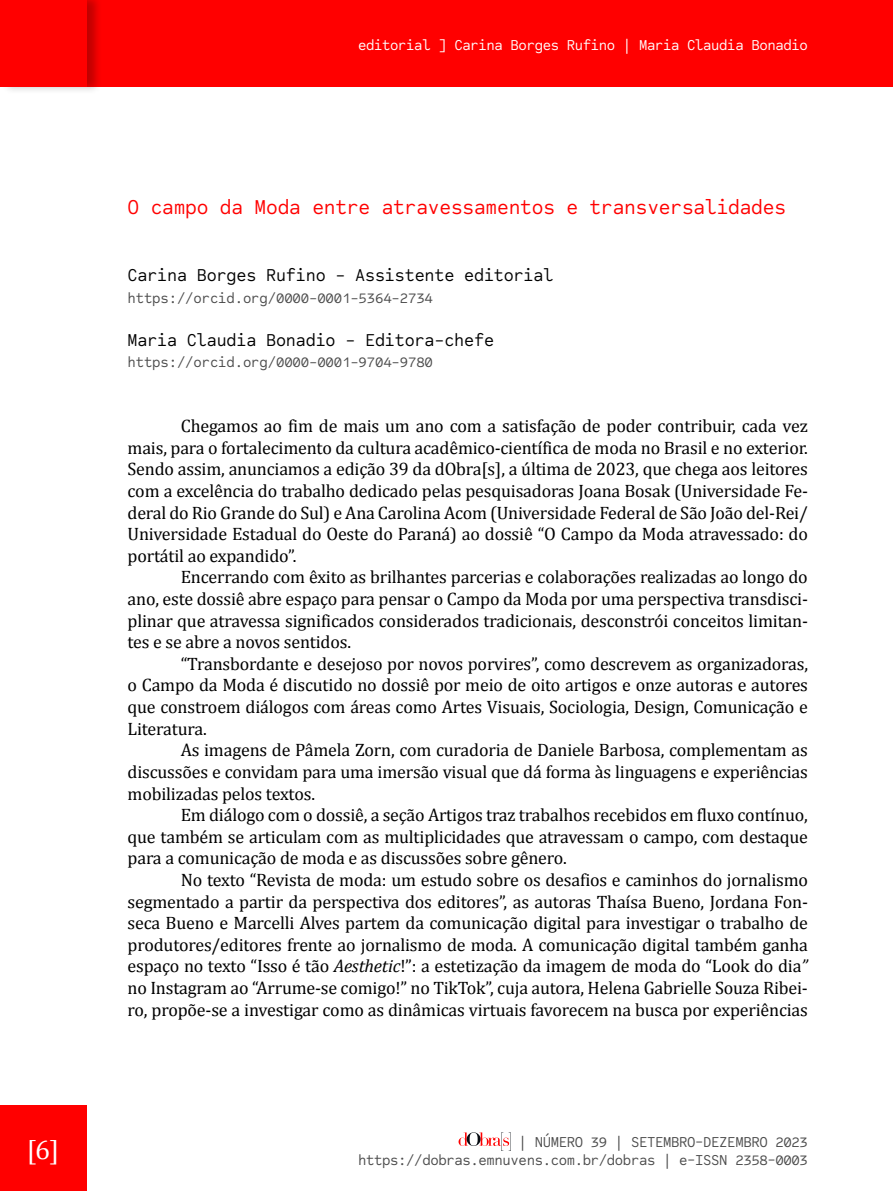
<style>
.page{position:relative;width:893px;height:1191px;background:#fff}
.page>*{position:absolute;margin:0;border:0;box-sizing:border-box;transform-origin:0 0}
.t1{font:27px "Cambria";color:#fff}
.t2{font:21px "Code Saver";letter-spacing:-.01em;color:#f00}
.t3{font:18px/21.6px "Cambria";letter-spacing:-.01em;color:#000;text-align:justify}
.t4{font:18px "Code Saver";letter-spacing:-.01em;color:#000}
.t5{font:15px/18px "Code Saver";letter-spacing:-.025em;color:#4b4b4b;text-align:right}
.t6{font:15px "Code Saver";letter-spacing:-.025em;color:#fff}
.s1{font-style:italic}
</style>
<div class="page">
<div style="left:0;top:1106px;width:86px;height:85px;background:#f00"></div>
<svg style="left:459px;top:1132px;width:52px;height:18px"></svg>
<div style="left:0;top:0;width:893px;height:86px;background:#f00"></div>
<div style="left:0;top:0;width:103px;height:94px;background:#000;opacity:.25"></div>
<div style="left:0;top:0;width:86px;height:86px;background:#f00"></div>
<p class="t6" style="left:358px;top:36px;width:451px">editorial ] Carina Borges Rufino | Maria Claudia Bonadio</p>
<p class="t2" style="left:128px;top:194px;width:660px">O campo da Moda entre atravessamentos e transversalidades</p>
<p class="t4" style="left:128px;top:263px;width:427px">Carina Borges Rufino - Assistente editorial</p>
<p class="t5" style="left:128px;top:288px;width:307px">https://orcid.org/0000-0001-5364-2734</p>
<p class="t4" style="left:128px;top:328px;width:368px">Maria Claudia Bonadio - Editora-chefe</p>
<p class="t5" style="left:128px;top:353px;width:307px">https://orcid.org/0000-0001-9704-9780</p>
<p class="t3" style="left:128px;top:415px;width:682px;text-indent:53px">Chegamos ao fim de mais um ano com a satisfação de poder contribuir, cada vez mais, para o fortalecimento da cultura acadêmico-científica de moda no Brasil e no exterior.<br>Sendo assim, anunciamos a edição 39 da dObra[s], a última de 2023, que chega aos leitores com a excelência do trabalho dedicado pelas pesquisadoras Joana Bosak (Universidade Fe&shy;deral do Rio Grande do Sul) e Ana Carolina Acom (Universidade Federal de São João del-Rei/ Universidade Estadual do Oeste do Paraná) ao dossiê “O Campo da Moda atravessado: do portátil ao expandido”.</p>
<p class="t3" style="left:128px;top:566px;width:682px;text-indent:53px">Encerrando com êxito as brilhantes parcerias e colaborações realizadas ao longo do ano, este dossiê abre espaço para pensar o Campo da Moda por uma perspectiva transdisci&shy;plinar que atravessa significados considerados tradicionais, desconstrói conceitos limitan&shy;tes e se abre a novos sentidos.</p>
<p class="t3" style="left:128px;top:653px;width:682px;text-indent:53px">“Transbordante e desejoso por novos porvires”, como descrevem as organizadoras, o Campo da Moda é discutido no dossiê por meio de oito artigos e onze autoras e autores que constroem diálogos com áreas como Artes Visuais, Sociologia, Design, Comunicação e Literatura.</p>
<p class="t3" style="left:128px;top:739px;width:682px;text-indent:53px">As imagens de Pâmela Zorn, com curadoria de Daniele Barbosa, complementam as discussões e convidam para uma imersão visual que dá forma às linguagens e experiências mobilizadas pelos textos.</p>
<p class="t3" style="left:128px;top:804px;width:682px;text-indent:53px">Em diálogo com o dossiê, a seção Artigos traz trabalhos recebidos em fluxo contínuo, que também se articulam com as multiplicidades que atravessam o campo, com destaque para a comunicação de moda e as discussões sobre gênero.</p>
<p class="t3" style="left:128px;top:869px;width:682px;text-indent:53px">No texto “Revista de moda: um estudo sobre os desafios e caminhos do jornalismo segmentado a partir da perspectiva dos editores”, as autoras Thaísa Bueno, Jordana Fon&shy;seca Bueno e Marcelli Alves partem da comunicação digital para investigar o trabalho de produtores/editores frente ao jornalismo de moda. A comunicação digital também ganha espaço no texto “Isso é tão <span class="s1">Aesthetic</span>!”: a estetização da imagem de moda do “Look do dia<span class="s1">” </span>no Instagram ao “Arrume-se comigo!” no TikTok”, cuja autora, Helena Gabrielle Souza Ribei&shy;ro, propõe-se a investigar como as dinâmicas virtuais favorecem na busca por experiências</p>
<h1 class="t1" style="left:27px;top:1133px;width:34px">[6]</h1>
<p class="t5" style="left:358px;top:1132px;width:451px">| NÚMERO 39 | SETEMBRO-DEZEMBRO 2023 https://dobras.emnuvens.com.br/dobras | e-ISSN 2358-0003</p>
</div>
